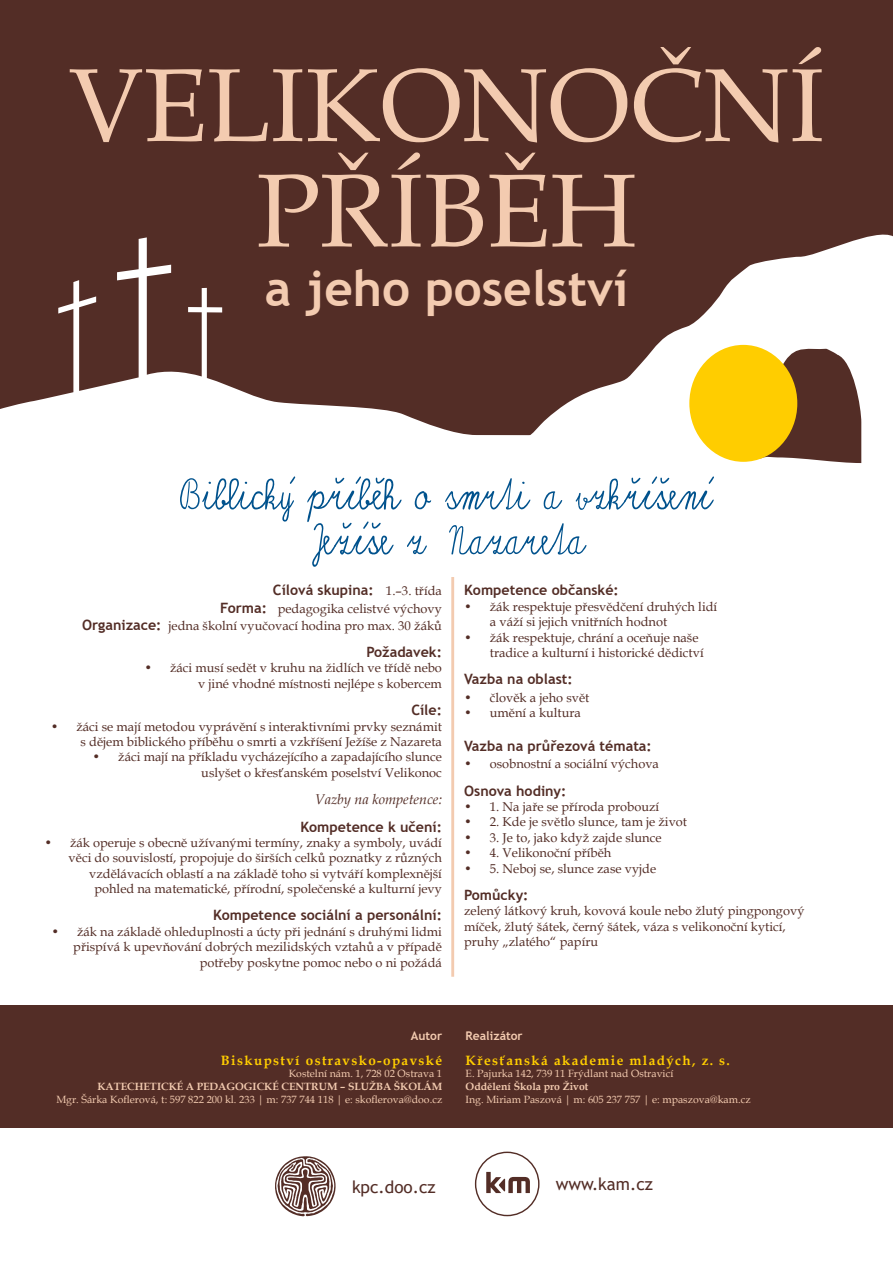
<style>
.page{position:relative;width:893px;height:1263px;background:#fff}
.page>*{position:absolute;margin:0;border:0;box-sizing:border-box;transform-origin:0 0}
.t1{font:103.8px "Book Antiqua";color:#f3cbb0}
.t2{font:63px "skolacek CE";color:#00528d}
.t3{font:700 49.5px "Trebuchet MS";color:#f3cbb0}
.t4{font:17.1px "Trebuchet MS";color:#532d26}
.t5{font:700 14.25px "Trebuchet MS";color:#532d26}
.t6{font:italic 14.25px "Book Antiqua";color:#532d26}
.t7{font:700 13.5px "Book Antiqua";letter-spacing:.1em;color:#ffcd00}
.t8{font:12.9px/15.5px "Book Antiqua";color:#532d26;text-align:right}
.t9{font:700 12px "Trebuchet MS";color:#f3cbb0}
.t10{font:10.5px "Book Antiqua";color:#f3cbb0}
.t11{font:700 10.5px "Book Antiqua";color:#f3cbb0}
.s1{font-family:"Book Antiqua";font-weight:400;font-size:12.9px}
.s2{font-family:"Trebuchet MS";font-weight:700;font-size:14.25px}
</style>
<div class="page">
<div style="left:0;top:0;width:893px;height:237px;background:#532d26"></div>
<svg style="left:0;top:237px;width:526px;height:199px;fill:#532d26"></svg>
<svg style="left:526px;top:226px;width:367px;height:237px"></svg>
<svg style="left:760px;top:344px;width:101px;height:119px"></svg>
<div style="left:689px;top:345px;width:108px;height:117px;background:#ffcd00;border-radius:50%"></div>
<div style="left:0;top:1005px;width:893px;height:123px;background:#532d26"></div>
<hr style="left:451px;top:577px;width:3px;height:400px;background:#f3cbb0">
<svg style="left:486px;top:1172px;width:44px;height:21px"></svg>
<div style="left:475px;top:1151px;width:64px;height:65px;border:1px solid #532d26;border-radius:50%"></div>
<svg style="left:275px;top:1156px;width:61px;height:60px"></svg>
<p class="t1" style="left:68px;top:33px;width:758px">VELIKONOČNÍ</p>
<p class="t1" style="left:256px;top:139px;width:382px">PŘÍBĚH</p>
<p class="t3" style="left:265px;top:257px;width:365px">a jeho poselství</p>
<p class="t2" style="left:180px;top:469px;width:534px">Biblický příběh o smrti a vzkříšení</p>
<p class="t2" style="left:307px;top:514px;width:280px">Ježíše z Nazareta</p>
<p class="t5" style="left:273px;top:581px;width:170px">Cílová skupina: <span class="s1">1.–3. třída</span></p>
<p class="t8" style="left:220px;top:600px;width:223px"><span class="s2">Forma:</span> pedagogika celistvé výchovy</p>
<p class="t8" style="left:82px;top:617px;width:361px"><span class="s2">Organizace:</span> jedna školní vyučovací hodina pro max. 30 žáků</p>
<p class="t5" style="left:366px;top:643px;width:77px">Požadavek:</p>
<p class="t8" style="left:144px;top:660px;width:299px">• žáci musí sedět v kruhu na židlích ve třídě nebo v jiné vhodné místnosti nejlépe s kobercem</p>
<p class="t5" style="left:411px;top:701px;width:32px">Cíle:</p>
<p class="t8" style="left:51px;top:718px;width:393px">• žáci se mají metodou vyprávění s interaktivními prvky seznámit s dějem biblického příběhu o smrti a vzkříšení Ježíše z Nazareta</p>
<p class="t8" style="left:93px;top:749px;width:351px">• žáci mají na příkladu vycházejícího a zapadajícího slunce uslyšet o křesťanském poselství Velikonoc</p>
<p class="t6" style="left:314px;top:789px;width:129px">Vazby na kompetence:</p>
<p class="t5" style="left:300px;top:817px;width:143px">Kompetence k učení:</p>
<p class="t8" style="left:44px;top:834px;width:399px">• žák operuje s obecně užívanými termíny, znaky a symboly, uvádí věci do souvislostí, propojuje do širších celků poznatky z různých vzdělávacích oblastí a na základě toho si vytváří komplexnější<br>pohled na matematické, přírodní, společenské a kulturní jevy</p>
<p class="t5" style="left:213px;top:906px;width:230px">Kompetence sociální a personální:</p>
<p class="t8" style="left:51px;top:923px;width:392px">• žák na základě ohleduplnosti a úcty při jednání s druhými lidmi přispívá k upevňování dobrých mezilidských vztahů a v případě potřeby poskytne pomoc nebo o ni požádá</p>
<p class="t5" style="left:464px;top:581px;width:156px">Kompetence občanské:</p>
<p class="t8" style="left:490px;top:598px;width:229px;text-align:left;text-indent:-26px">• žák respektuje přesvědčení druhých lidí a váží si jejich vnitřních hodnot</p>
<p class="t8" style="left:490px;top:629px;width:215px;text-align:left;text-indent:-26px">• žák respektuje, chrání a oceňuje naše tradice a kulturní i historické dědictví</p>
<p class="t5" style="left:464px;top:670px;width:110px">Vazba na oblast:</p>
<p class="t8" style="left:464px;top:689px;width:127px">• člověk a jeho svět</p>
<p class="t8" style="left:464px;top:704px;width:118px">• umění a kultura</p>
<p class="t5" style="left:464px;top:737px;width:189px">Vazba na průřezová témata:</p>
<p class="t8" style="left:464px;top:756px;width:196px">• osobnostní a sociální výchova</p>
<p class="t5" style="left:464px;top:782px;width:104px">Osnova hodiny:</p>
<p class="t8" style="left:464px;top:798px;width:197px">• 1. Na jaře se příroda probouzí</p>
<p class="t8" style="left:464px;top:814px;width:224px">• 2. Kde je světlo slunce, tam je život</p>
<p class="t8" style="left:464px;top:829px;width:199px">• 3. Je to, jako když zajde slunce</p>
<p class="t8" style="left:464px;top:845px;width:149px">• 4. Velikonoční příběh</p>
<p class="t8" style="left:464px;top:860px;width:193px">• 5. Neboj se, slunce zase vyjde</p>
<p class="t5" style="left:464px;top:886px;width:66px">Pomůcky:</p>
<p class="t8" style="left:464px;top:903px;width:342px;text-align:left">zelený látkový kruh, kovová koule nebo žlutý pingpongový míček, žlutý šátek, černý šátek, váza s velikonoční kyticí, pruhy „zlatého“ papíru</p>
<p class="t9" style="left:411px;top:1028px;width:33px">Autor</p>
<p class="t7" style="left:221px;top:1051px;width:223px">Biskupství ostravsko-opavské</p>
<p class="t10" style="left:289px;top:1066px;width:155px">Kostelní nám. 1, 728 02 Ostrava 1</p>
<p class="t11" style="left:97px;top:1079px;width:346px">KATECHETICKÉ A PEDAGOGICKÉ CENTRUM – SLUŽBA ŠKOLÁM</p>
<p class="t10" style="left:56px;top:1092px;width:387px">Mgr. Šárka Koflerová, t: 597 822 200 kl. 233 | m: 737 744 118 | e: skoflerova@doo.cz</p>
<p class="t9" style="left:466px;top:1028px;width:59px">Realizátor</p>
<p class="t7" style="left:466px;top:1051px;width:266px">Křesťanská akademie mladých, z. s.</p>
<p class="t10" style="left:466px;top:1066px;width:209px">E. Pajurka 142, 739 11 Frýdlant nad Ostravicí</p>
<p class="t11" style="left:466px;top:1079px;width:124px">Oddělení Škola pro Život</p>
<p class="t10" style="left:466px;top:1092px;width:287px">Ing. Miriam Paszová | m: 605 237 757 | e: mpaszova@kam.cz</p>
<p class="t4" style="left:352px;top:1176px;width:85px">kpc.doo.cz</p>
<p class="t4" style="left:556px;top:1173px;width:99px">www.kam.cz</p>
</div>
